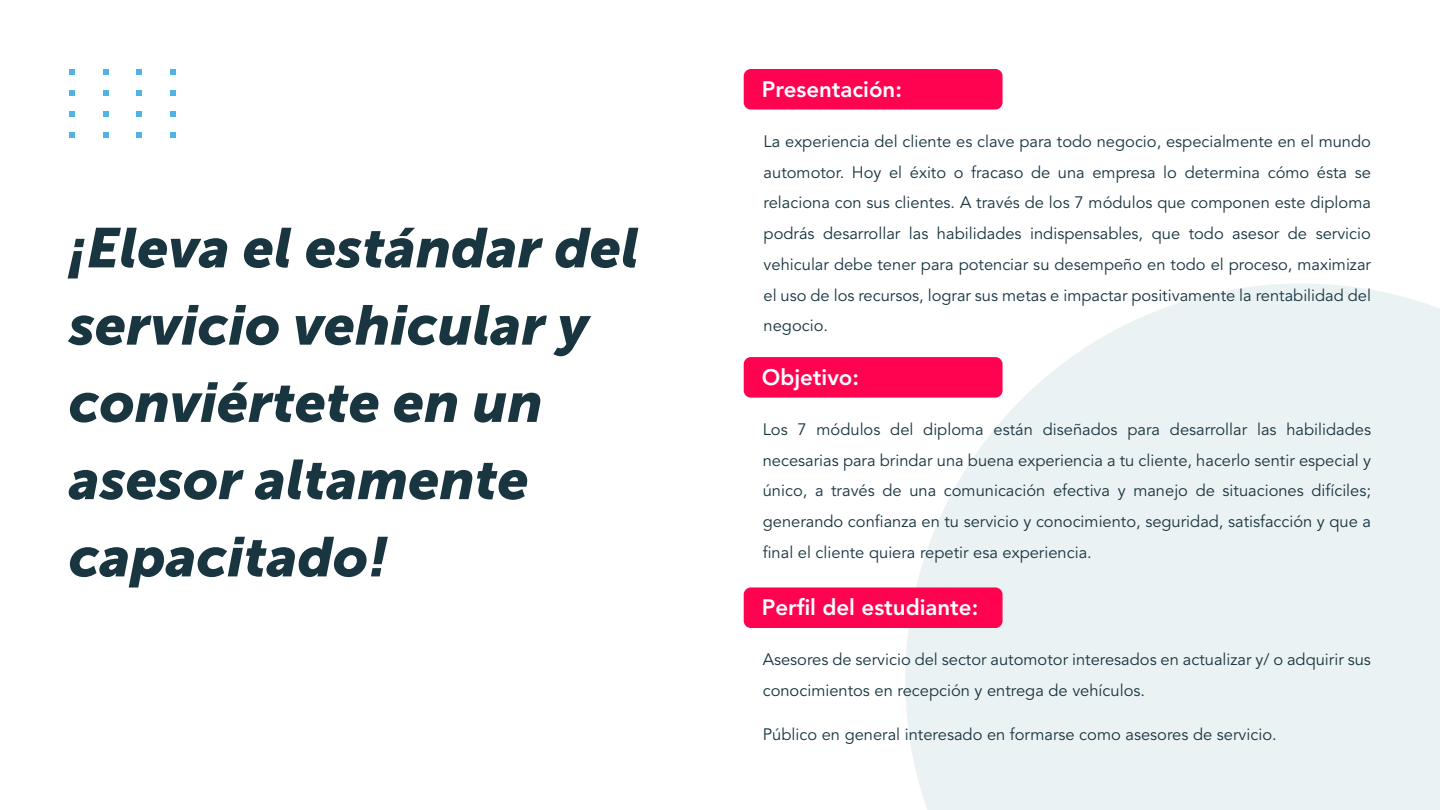
<style>
.page{position:relative;width:1440px;height:810px;background:#fff}
.page>*{position:absolute;margin:0;border:0;box-sizing:border-box;transform-origin:0 0}
.t1{font:italic 55.5px/77.2px "Museo Sans 900";color:#193540}
.t2{font:800 22.27px "Avenir LT Pro";color:#fff}
.t3{font:16.5px/30.8px "Avenir LT Pro";color:#193540;text-align:justify}
</style>
<div class="page">
<svg style="left:170px;top:132px;width:6px;height:6px"></svg>
<svg style="left:136px;top:132px;width:6px;height:6px"></svg>
<svg style="left:103px;top:132px;width:6px;height:6px"></svg>
<svg style="left:69px;top:132px;width:6px;height:6px"></svg>
<svg style="left:170px;top:111px;width:6px;height:6px"></svg>
<svg style="left:136px;top:111px;width:6px;height:6px"></svg>
<svg style="left:103px;top:111px;width:6px;height:6px"></svg>
<svg style="left:69px;top:111px;width:6px;height:6px"></svg>
<svg style="left:170px;top:90px;width:6px;height:6px"></svg>
<svg style="left:136px;top:90px;width:6px;height:6px"></svg>
<svg style="left:103px;top:90px;width:6px;height:6px"></svg>
<svg style="left:69px;top:90px;width:6px;height:6px"></svg>
<svg style="left:170px;top:69px;width:6px;height:6px"></svg>
<svg style="left:136px;top:69px;width:6px;height:6px"></svg>
<svg style="left:103px;top:69px;width:6px;height:6px"></svg>
<svg style="left:69px;top:69px;width:6px;height:6px"></svg>
<svg style="left:905px;top:284px;width:535px;height:526px;background:#edf3f5"></svg>
<div style="left:744px;top:69px;width:259px;height:41px;background:#ff0351;border-radius:7px"></div>
<div style="left:744px;top:357px;width:259px;height:41px;background:#ff0351;border-radius:7px"></div>
<div style="left:744px;top:587px;width:259px;height:41px;background:#ff0351;border-radius:7px"></div>
<h1 class="t1" style="left:69px;top:209px;width:572px">¡Eleva el estándar del servicio vehicular y conviértete en un asesor altamente capacitado!</h1>
<h2 class="t2" style="left:762px;top:76px;width:142px">Presentación:</h2>
<p class="t3" style="left:764px;top:126px;width:609px">La experiencia del cliente es clave para todo negocio, especialmente en el mundo automotor. Hoy el éxito o fracaso de una empresa lo determina cómo ésta se relaciona con sus clientes. A través de los 7 módulos que componen este diploma podrás desarrollar las habilidades indispensables, que todo asesor de servicio vehicular debe tener para potenciar su desempeño en todo el proceso, maximizar el uso de los recursos, lograr sus metas e impactar positivamente la rentabilidad del negocio.</p>
<h2 class="t2" style="left:762px;top:364px;width:99px">Objetivo:</h2>
<p class="t3" style="left:763px;top:414px;width:610px">Los 7 módulos del diploma están diseñados para desarrollar las habilidades necesarias para brindar una buena experiencia a tu cliente, hacerlo sentir especial y único, a través de una comunicación efectiva y manejo de situaciones difíciles; generando confianza en tu servicio y conocimiento, seguridad, satisfacción y que a final el cliente quiera repetir esa experiencia.</p>
<h2 class="t2" style="left:762px;top:594px;width:218px">Perfil del estudiante:</h2>
<p class="t3" style="left:763px;top:645px;width:610px">Asesores de servicio del sector automotor interesados en actualizar y/ o adquirir sus conocimientos en recepción y entrega de vehículos.</p>
<p class="t3" style="left:763px;top:719px;width:516px">Público en general interesado en formarse como asesores de servicio.</p>
</div>
